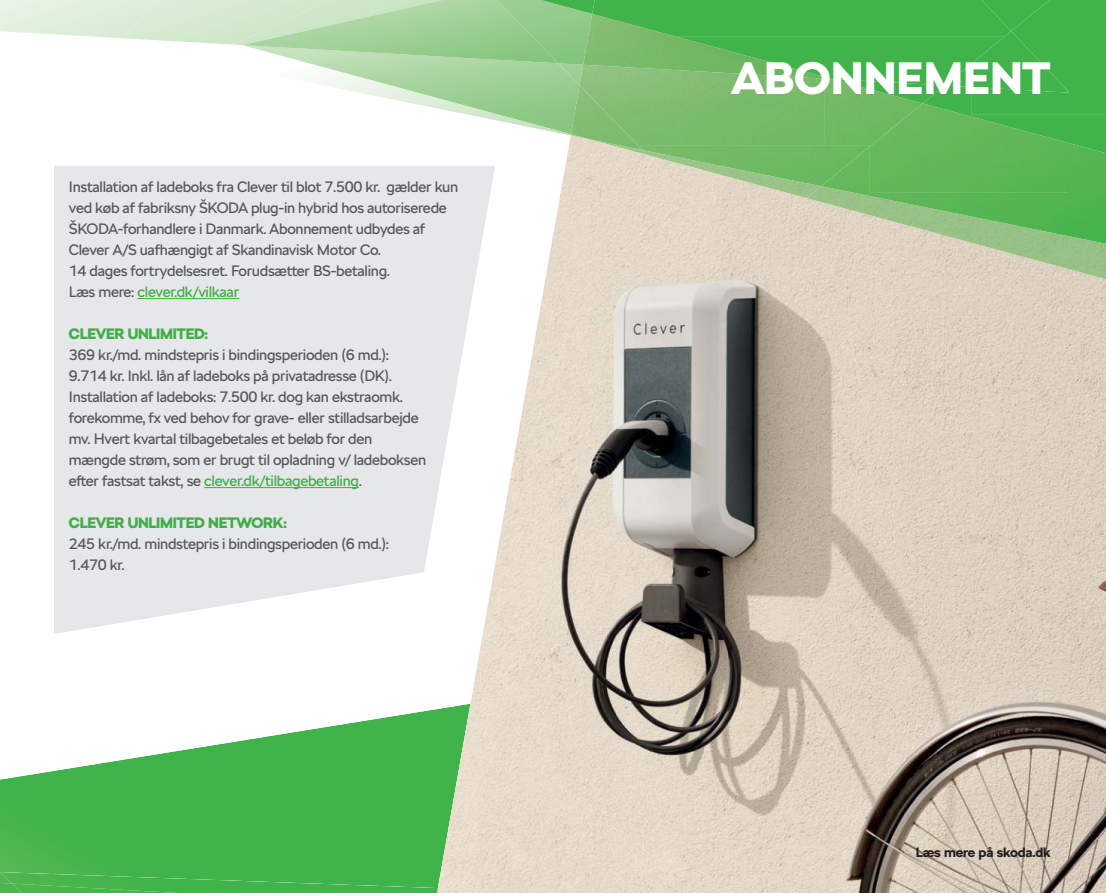
<style>
.page{position:relative;width:1106px;height:893px;background:#fff}
.page>*{position:absolute;margin:0;border:0;box-sizing:border-box;transform-origin:0 0}
.t1{font:900 45px "SKODA Next";letter-spacing:.015em;color:#fff}
.t2{font:15px/21px "SKODA Next";letter-spacing:-.02em;color:#57585a}
.t3{font:900 15px "SKODA Next";letter-spacing:-.02em;color:#40ad48}
.t4{font:700 13.5px "SKODA Next";letter-spacing:-.01em;color:#221f1f}
.s1{color:#40ad48}
</style>
<div class="page">
<img style="left:0;top:709px;width:437px;height:163px">
<img style="left:12px;top:872px;width:425px;height:21px">
<img style="left:22px;top:883px;width:156px;height:10px">
<svg style="left:0;top:872px;width:12px;height:11px"></svg>
<img style="left:0;top:883px;width:22px;height:10px">
<img style="left:437px;top:140px;width:669px;height:753px">
<div style="left:647px;top:198px;width:159px;height:54px;background:#e2d6c6"></div>
<img style="left:123px;top:0;width:119px;height:45px">
<img style="left:591px;top:150px;width:47px;height:5px">
<img style="left:806px;top:196px;width:48px;height:15px">
<img style="left:854px;top:196px;width:15px;height:39px">
<img style="left:942px;top:236px;width:164px;height:43px">
<img style="left:642px;top:186px;width:179px;height:12px">
<img style="left:308px;top:63px;width:263px;height:71px">
<img style="left:571px;top:85px;width:67px;height:65px">
<img style="left:869px;top:117px;width:199px;height:119px">
<img style="left:821px;top:186px;width:48px;height:10px">
<img style="left:1068px;top:153px;width:38px;height:91px">
<img style="left:558px;top:65px;width:21px;height:20px">
<img style="left:579px;top:65px;width:245px;height:81px">
<div style="left:824px;top:85px;width:98px;height:61px;background:#6db962"></div>
<img style="left:638px;top:146px;width:233px;height:40px">
<img style="left:242px;top:0;width:255px;height:63px">
<img style="left:497px;top:0;width:86px;height:65px">
<img style="left:583px;top:14px;width:91px;height:65px">
<img style="left:971px;top:0;width:135px;height:153px">
<img style="left:922px;top:93px;width:49px;height:24px">
<img style="left:1011px;top:0;width:38px;height:26px">
<svg style="left:1011px;top:26px;width:6px;height:5px"></svg>
<img style="left:832px;top:85px;width:112px;height:18px">
<div style="left:944px;top:31px;width:125px;height:62px;background:#41b34b"></div>
<img style="left:541px;top:0;width:51px;height:14px">
<img style="left:592px;top:0;width:419px;height:37px">
<img style="left:674px;top:36px;width:331px;height:49px">
<svg style="left:54px;top:166px;width:441px;height:468px;background:#e9eaeb"></svg>
<hr style="left:137px;top:298px;width:102px;height:1px;background:#40ad48">
<hr style="left:204px;top:487px;width:155px;height:1px;background:#40ad48">
<p class="t2" style="left:69px;top:176px;width:391px">Installation af ladeboks fra Clever til blot 7.500 kr. gælder kun ved køb af fabriksny ŠKODA plug-in hybrid hos autoriserede ŠKODA-forhandlere i Danmark. Abonnement udbydes af Clever A/S uafhængigt af Skandinavisk Motor Co.<br>14 dages fortrydelsesret. Forudsætter BS-betaling.<br>Læs mere: <span class="s1">clever.dk/vilkaar</span></p>
<p class="t3" style="left:69px;top:325px;width:141px">CLEVER UNLIMITED:</p>
<p class="t2" style="left:69px;top:344px;width:359px">369 kr./md. mindstepris i bindingsperioden (6 md.):<br>9.714 kr. Inkl. lån af ladeboks på privatadresse (DK).<br>Installation af ladeboks: 7.500 kr. dog kan ekstraomk. forekomme, fx ved behov for grave- eller stilladsarbejde mv. Hvert kvartal tilbagebetales et beløb for den mængde strøm, som er brugt til opladning v/ ladeboksen efter fastsat takst, se <span class="s1">clever.dk/tilbagebetaling</span>.</p>
<p class="t3" style="left:69px;top:514px;width:220px">CLEVER UNLIMITED NETWORK:</p>
<p class="t2" style="left:69px;top:533px;width:322px">245 kr./md. mindstepris i bindingsperioden (6 md.):<br>1.470 kr.</p>
<h1 class="t1" style="left:731px;top:52px;width:321px">ABONNEMENT</h1>
<p class="t4" style="left:915px;top:847px;width:136px">Læs mere på skoda.dk</p>
</div>
